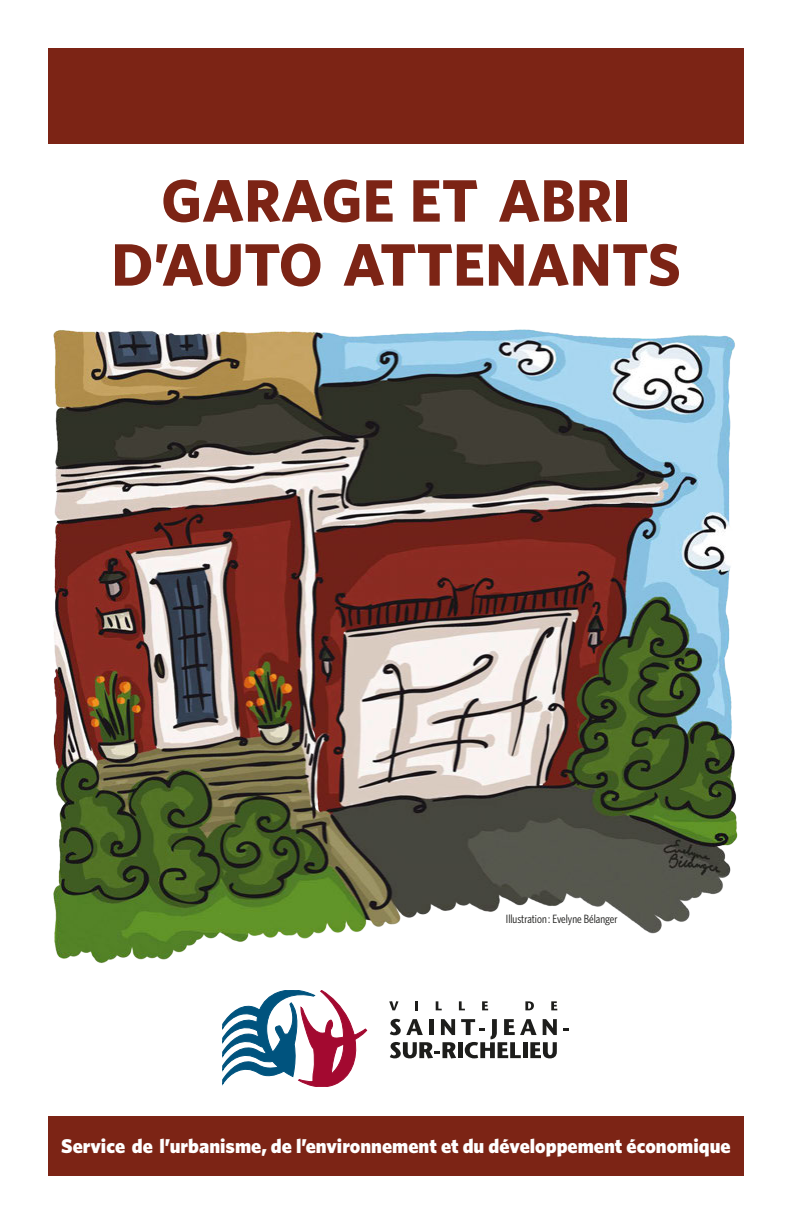
<style>
.page{position:relative;width:792px;height:1224px;background:#fff}
.page>*{position:absolute;margin:0;border:0;box-sizing:border-box;transform-origin:0 0}
.t1{font:700 60px/64px "Whitney";color:#7c2415;text-align:center}
.t2{font:900 20px "Whitney";color:#fff}
.t3{font:12px "Whitney Condensed";color:#1d1d1b}
</style>
<div class="page">
<svg style="left:389px;top:1001px;width:10px;height:9px"></svg>
<svg style="left:415px;top:1001px;width:3px;height:9px"></svg>
<svg style="left:436px;top:1001px;width:6px;height:9px"></svg>
<svg style="left:459px;top:1001px;width:6px;height:9px"></svg>
<svg style="left:482px;top:1001px;width:6px;height:9px"></svg>
<svg style="left:525px;top:1001px;width:9px;height:9px"></svg>
<svg style="left:551px;top:1001px;width:6px;height:9px"></svg>
<svg style="left:390px;top:1019px;width:167px;height:39px"></svg>
<svg style="left:223px;top:990px;width:144px;height:97px"></svg>
<div style="left:48px;top:48px;width:696px;height:96px;background:#7c2415"></div>
<div style="left:48px;top:1116px;width:696px;height:60px;background:#7c2415"></div>
<img style="left:53px;top:329px;width:685px;height:634px">
<h1 class="t1" style="left:111px;top:167px;width:571px">GARAGE ET ABRI<br>D’AUTO ATTENANTS</h1>
<p class="t3" style="left:506px;top:912px;width:113px">Illustration : Evelyne Bélanger</p>
<p class="t2" style="left:61px;top:1134px;width:671px">Service de l’urbanisme, de l’environnement et du développement économique</p>
</div>
